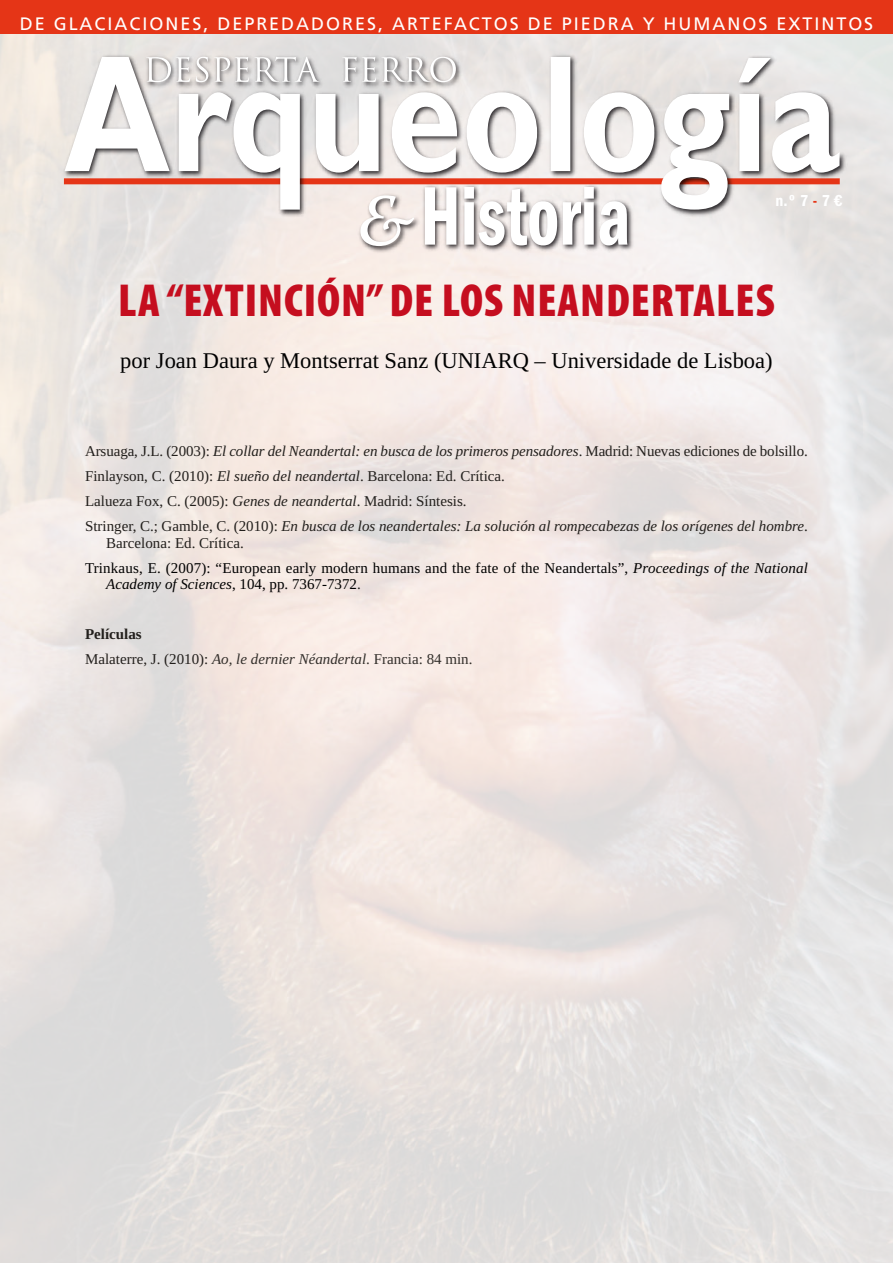
<style>
.page{position:relative;width:893px;height:1263px;background:#fff}
.page>*{position:absolute;margin:0;border:0;box-sizing:border-box;transform-origin:0 0}
.t1{font:900 condensed 46.5px "Myriad Pro";letter-spacing:.02em;color:#c50e1f}
.t2{font:22.5px "Liberation Serif";color:#000}
.t3{font:18px "Frutiger LT Std";letter-spacing:.11em;color:#fff}
.t4{font:600 condensed 16.5px "Franklin Gothic LT";color:#fff}
.t5{font:15px/25px "Liberation Serif";color:#221f1c}
.t6{font:15px/25px "Liberation Serif";letter-spacing:.01em;color:#000}
.t7{font:italic 15px/25px "Liberation Serif";color:#322e2a}
.t8{font:italic 15px "Liberation Serif";color:#000}
.s1{color:#e53517}
.s2{font-style:italic}
.s3{color:#221f1c}
.s4{font-style:normal}
.s5{font-style:normal;color:#221f1c}
.s6{font-weight:700;font-style:normal;color:#221f1c}
</style>
<div class="page">
<img style="left:59px;top:52px;width:791px;height:169px">
<svg style="left:65px;top:57px;width:774px;height:153px"></svg>
<img style="left:141px;top:52px;width:326px;height:42px">
<svg style="left:146px;top:57px;width:310px;height:25px"></svg>
<div style="left:0;top:0;width:893px;height:34px;background:#e53517"></div>
<img style="left:420px;top:182px;width:218px;height:75px">
<svg style="left:425px;top:187px;width:202px;height:58px"></svg>
<img style="left:355px;top:190px;width:71px;height:67px">
<svg style="left:360px;top:195px;width:54px;height:51px"></svg>
<p class="t3" style="left:20px;top:16px;width:855px">DE GLACIACIONES, DEPREDADORES, ARTEFACTOS DE PIEDRA Y HUMANOS EXTINTOS</p>
<p class="t4" style="left:776px;top:192px;width:69px">n.º 7 <span class="s1">-</span> 7 €</p>
<h1 class="t1" style="left:118px;top:284px;width:658px">LA “EXTINCIÓN” DE LOS NEANDERTALES</h1>
<h2 class="t2" style="left:120px;top:347px;width:654px">por Joan Daura y Montserrat Sanz (UNIARQ – Universidade de Lisboa)</h2>
<p class="t5" style="left:85px;top:439px;width:724px">Arsuaga, J.L. (2003): <span class="s2">El collar del Neandertal: en busca de los primeros pensadores</span>. Madrid: Nuevas ediciones de bolsillo.<br>Finlayson, C. (2010): <span class="s2">El sueño del neandertal</span>. Barcelona: Ed. Crítica.<br>Lalueza Fox, C. (2005): <span class="s2">Genes de neandertal</span>. Madrid: Síntesis.<br>Stringer, C.; Gamble, C. (2010): <span class="s2">En busca de los neandertales: La solución al rompecabezas de los orígenes del hombre</span>.</p>
<p class="t6" style="left:85px;top:530px;width:724px;text-indent:21px"><span class="s3">Barcelona: Ed. Crítica.<br></span>Trinkaus, E. (2007): “European early modern humans and the fate of the Neandertals”, <span class="s2">Proceedings of the National</span></p>
<p class="t8" style="left:106px;top:575px;width:256px">Academy of Sciences<span class="s4">, 104, pp. 7367-7372</span><span class="s5">.</span></p>
<p class="t7" style="left:85px;top:622px;width:389px"><span class="s6">Películas<br></span><span class="s5">Malaterre, J. (2010):</span> Ao, le dernier Néandertal<span class="s4">. Francia: 84 min.</span></p>
</div>
